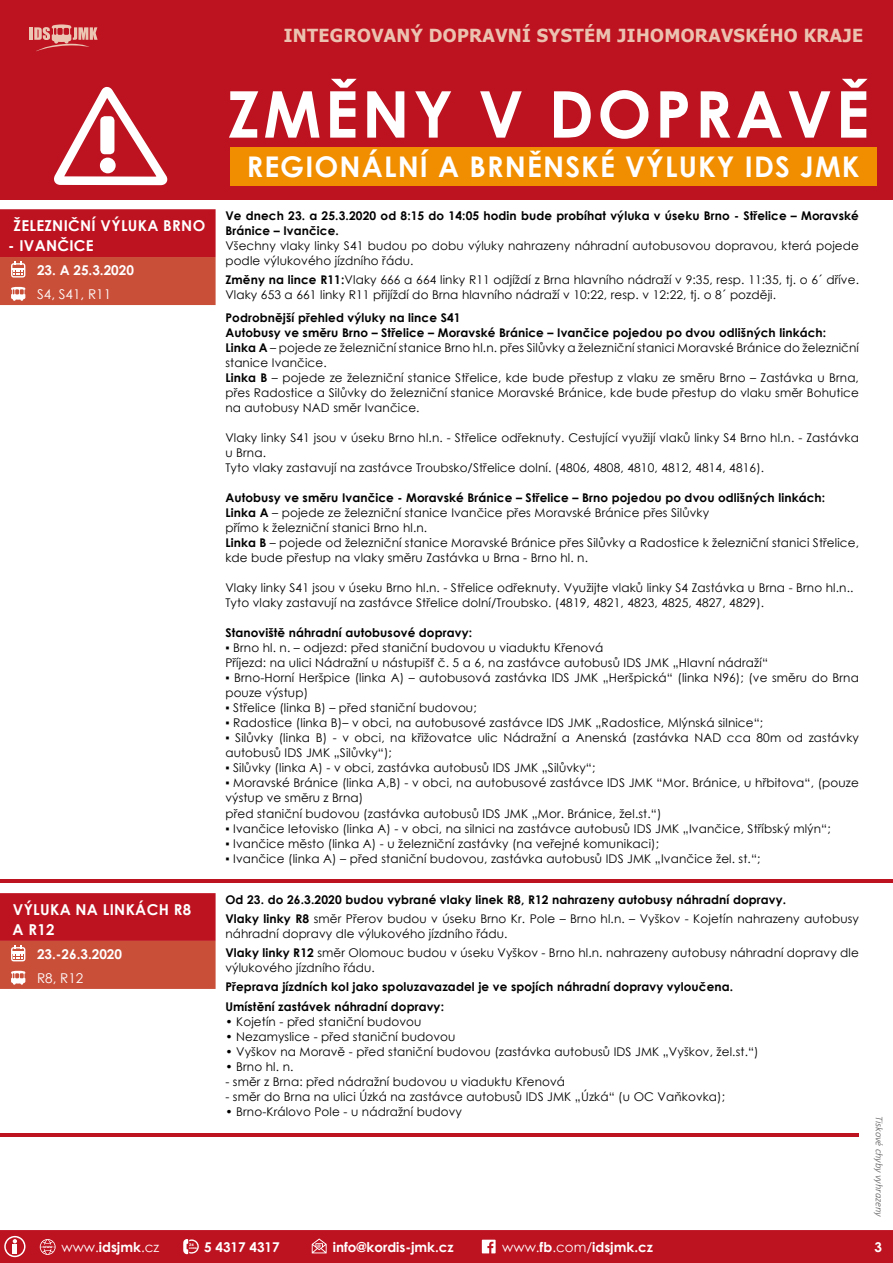
<style>
.page{position:relative;width:893px;height:1263px;background:#fff}
.page>*{position:absolute;margin:0;border:0;box-sizing:border-box;transform-origin:0 0}
.t1{font:700 64.5px "Century Gothic";letter-spacing:.055em;color:#fff}
.t2{font:700 28.5px "Century Gothic";letter-spacing:.04em;color:#fff}
.t3{font:700 18px "Tahoma";letter-spacing:.02em;color:#ebc2b0}
.t4{font:700 15px/19.5px "Century Gothic";letter-spacing:.02em;color:#fff}
.t5{font:700 13.5px "Century Gothic";color:#fff}
.t6{font:13.5px "Century Gothic";color:#fff}
.t7{font:12px/15px "Century Gothic";letter-spacing:.01em;color:#000}
.t8{font:700 12px/19.2px "Century Gothic";letter-spacing:.01em;color:#000}
.t9{font:italic 300 10.5px "Calibri";letter-spacing:-.005em;color:#58585a}
.t10{font:700 4.95px "Century Gothic";color:#fff}
.t11{font:900 3.6px "Neo Sans";color:#fff}
.t12{font:900 3.45px "Neo Sans";color:#fff;scale:1.04 1}
.t13{font:900 2.25px "Neo Sans";color:#fff;scale:1.04 1}
.s1{font-weight:700}
.s2{font-weight:400}
</style>
<div class="page">
<div style="left:0;top:0;width:893px;height:199px;background:#bd1220"></div>
<div style="left:230px;top:147px;width:646px;height:38px;background:#f18e00"></div>
<svg style="left:54px;top:87px;width:113px;height:98px"></svg>
<div style="left:100px;top:158px;width:16px;height:15px;background:#fff;border-radius:50%"></div>
<div style="left:100px;top:116px;width:14px;height:38px;background:#fff;border-radius:4px"></div>
<svg style="left:30px;top:24px;width:68px;height:27px"></svg>
<div style="left:0;top:1230px;width:893px;height:33px;background:#bd1220"></div>
<hr style="left:0;top:880px;width:893px;height:3px;background:#bd1220">
<hr style="left:0;top:1133px;width:859px;height:3px;background:#bd1220">
<svg style="left:0;top:893px;width:216px;height:96px;background:#c33330"></svg>
<svg style="left:0;top:209px;width:216px;height:96px;background:#c3332f"></svg>
<h3 class="t3" style="left:284px;top:23px;width:581px">INTEGROVANÝ DOPRAVNÍ SYSTÉM JIHOMORAVSKÉHO KRAJE</h3>
<p class="t4" style="left:14px;top:215px;width:193px">ŽELEZNIČNÍ VÝLUKA BRNO</p>
<p class="t4" style="left:8px;top:235px;width:87px">- IVANČICE</p>
<p class="t5" style="left:37px;top:260px;width:98px">23. A 25.3.2020</p>
<p class="t6" style="left:37px;top:285px;width:75px">S4, S41, R11</p>
<p class="t4" style="left:12px;top:899px;width:180px">VÝLUKA NA LINKÁCH R8<br>A R12</p>
<p class="t5" style="left:37px;top:943px;width:87px">23.-26.3.2020</p>
<p class="t6" style="left:37px;top:968px;width:48px">R8, R12</p>
<h1 class="t1" style="left:227px;top:65px;width:643px">ZMĚNY V DOPRAVĚ</h1>
<h2 class="t2" style="left:247px;top:145px;width:614px">REGIONÁLNÍ A BRNĚNSKÉ VÝLUKY IDS JMK</h2>
<p class="t8" style="left:225px;top:207px;width:635px;line-height:15px">Ve dnech 23. a 25.3.2020 od 8:15 do 14:05 hodin bude probíhat výluka v úseku Brno - Střelice – Moravské<br>Bránice – Ivančice.</p>
<p class="t7" style="left:225px;top:238px;width:635px">Všechny vlaky linky S41 budou po dobu výluky nahrazeny náhradní autobusovou dopravou, která pojede podle výlukového jízdního řádu.</p>
<p class="t7" style="left:225px;top:272px;width:635px"><span class="s1">Změny na lince R11:</span>Vlaky 666 a 664 linky R11 odjíždí z Brna hlavního nádraží v 9:35, resp. 11:35, tj. o 6´ dříve.<br>Vlaky 653 a 661 linky R11 přijíždí do Brna hlavního nádraží v 10:22, resp. v 12:22, tj. o 8´ později.</p>
<p class="t7" style="left:225px;top:310px;width:635px"><span class="s1">Podrobnější přehled výluky na lince S41<br>Autobusy ve směru Brno – Střelice – Moravské Bránice – Ivančice pojedou po dvou odlišných linkách:<br>Linka A</span> – pojede ze železniční stanice Brno hl.n. přes Silůvky a železniční stanici Moravské Bránice do železniční stanice Ivančice.<br><span class="s1">Linka B</span> – pojede ze železniční stanice Střelice, kde bude přestup z vlaku ze směru Brno – Zastávka u Brna, přes Radostice a Silůvky do železniční stanice Moravské Bránice, kde bude přestup do vlaku směr Bohutice na autobusy NAD směr Ivančice.</p>
<p class="t7" style="left:225px;top:430px;width:635px">Vlaky linky S41 jsou v úseku Brno hl.n. - Střelice odřeknuty. Cestující využijí vlaků linky S4 Brno hl.n. - Zastávka u Brna.<br>Tyto vlaky zastavují na zastávce Troubsko/Střelice dolní. (4806, 4808, 4810, 4812, 4814, 4816).</p>
<p class="t7" style="left:225px;top:490px;width:635px"><span class="s1">Autobusy ve směru Ivančice - Moravské Bránice – Střelice – Brno pojedou po dvou odlišných linkách:<br>Linka A</span> – pojede ze železniční stanice Ivančice přes Moravské Bránice přes Silůvky<br>přímo k železniční stanici Brno hl.n.<br><span class="s1">Linka B</span> – pojede od železniční stanice Moravské Bránice přes Silůvky a Radostice k železniční stanici Střelice, kde bude přestup na vlaky směru Zastávka u Brna - Brno hl. n.</p>
<p class="t7" style="left:225px;top:580px;width:630px">Vlaky linky S41 jsou v úseku Brno hl.n. - Střelice odřeknuty. Využijte vlaků linky S4 Zastávka u Brna - Brno hl.n..<br>Tyto vlaky zastavují na zastávce Střelice dolní/Troubsko. (4819, 4821, 4823, 4825, 4827, 4829).</p>
<p class="t8" style="left:225px;top:623px;width:248px">Stanoviště náhradní autobusové dopravy:</p>
<p class="t7" style="left:225px;top:640px;width:544px">▪ Brno hl. n. – odjezd: před staniční budovou u viaduktu Křenová<br>Příjezd: na ulici Nádražní u nástupišť č. 5 a 6, na zastávce autobusů IDS JMK „Hlavní nádraží“</p>
<p class="t7" style="left:225px;top:670px;width:635px">▪ Brno-Horní Heršpice (linka A) – autobusová zastávka IDS JMK „Heršpická“ (linka N96); (ve směru do Brna pouze výstup)</p>
<p class="t7" style="left:225px;top:700px;width:253px">▪ Střelice (linka B) – před staniční budovou;</p>
<p class="t7" style="left:225px;top:715px;width:539px">▪ Radostice (linka B)– v obci, na autobusové zastávce IDS JMK „Radostice, Mlýnská silnice“;</p>
<p class="t7" style="left:225px;top:730px;width:635px">▪ Silůvky (linka B) - v obci, na křižovatce ulic Nádražní a Anenská (zastávka NAD cca 80m od zastávky autobusů IDS JMK „Silůvky“);</p>
<p class="t7" style="left:225px;top:760px;width:372px">▪ Silůvky (linka A) - v obci, zastávka autobusů IDS JMK „Silůvky“;</p>
<p class="t7" style="left:225px;top:775px;width:635px">▪ Moravské Bránice (linka A,B) - v obci, na autobusové zastávce IDS JMK “Mor. Bránice, u hřbitova“, (pouze výstup ve směru z Brna)<br>před staniční budovou (zastávka autobusů IDS JMK „Mor. Bránice, žel.st.“)</p>
<p class="t7" style="left:225px;top:820px;width:607px">▪ Ivančice letovisko (linka A) - v obci, na silnici na zastávce autobusů IDS JMK „Ivančice, Stříbský mlýn“;</p>
<p class="t7" style="left:225px;top:835px;width:435px">▪ Ivančice město (linka A) - u železniční zastávky (na veřejné komunikaci);</p>
<p class="t7" style="left:225px;top:850px;width:537px">▪ Ivančice (linka A) – před staniční budovou, zastávka autobusů IDS JMK „Ivančice žel. st.“;</p>
<p class="t8" style="left:225px;top:889px;width:635px">Od 23. do 26.3.2020 budou vybrané vlaky linek R8, R12 nahrazeny autobusy náhradní dopravy.<br>Vlaky linky R8 <span class="s2">směr Přerov budou v úseku Brno Kr. Pole – Brno hl.n. – Vyškov - Kojetín nahrazeny autobusy</span></p>
<p class="t7" style="left:225px;top:924px;width:635px;line-height:19.2px">náhradní dopravy dle výlukového jízdního řádu.<br><span class="s1">Vlaky linky R12</span> směr Olomouc budou v úseku Vyškov - Brno hl.n. nahrazeny autobusy náhradní dopravy dle</p>
<p class="t7" style="left:225px;top:960px;width:151px">výlukového jízdního řádu.</p>
<p class="t8" style="left:225px;top:977px;width:509px">Přeprava jízdních kol jako spoluzavazadel je ve spojích náhradní dopravy vyloučena.<br>Umístění zastávek náhradní dopravy:</p>
<p class="t7" style="left:225px;top:1013px;width:197px">• Kojetín - před staniční budovou</p>
<p class="t7" style="left:225px;top:1028px;width:232px">• Nezamyslice - před staniční budovou</p>
<p class="t7" style="left:225px;top:1043px;width:535px">• Vyškov na Moravě - před staniční budovou (zastávka autobusů IDS JMK „Vyškov, žel.st.“)</p>
<p class="t7" style="left:225px;top:1058px;width:70px">• Brno hl. n.</p>
<p class="t7" style="left:225px;top:1073px;width:341px">- směr z Brna: před nádražní budovou u viaduktu Křenová</p>
<p class="t7" style="left:225px;top:1088px;width:501px">- směr do Brna na ulici Úzká na zastávce autobusů IDS JMK „Úzká“ (u OC Vaňkovka);</p>
<p class="t7" style="left:225px;top:1103px;width:238px">• Brno-Královo Pole - u nádražní budovy</p>
<p class="t9" style="left:886px;top:1116px;width:102px;rotate:90deg">Tiskové chyby vyhrazeny</p>
<p class="t13" style="left:189px;top:1247px;width:9px">HODIN</p>
<p class="t5" style="left:204px;top:1236px;width:77px">5 4317 4317</p>
<p class="t10" style="left:317px;top:1242px;width:5px">@</p>
<p class="t5" style="left:333px;top:1236px;width:122px">info@kordis-jmk.cz</p>
<p class="t5" style="left:502px;top:1236px;width:152px"><span class="s2">www.</span>fb<span class="s2">.com/</span>idsjmk.cz</p>
<p class="t5" style="left:874px;top:1236px;width:9px">3</p>
<p class="t11" style="left:43px;top:1245px;width:11px">www</p>
<p class="t6" style="left:62px;top:1237px;width:99px">www.<span class="s1">idsjmk</span>.cz</p>
<p class="t12" style="left:189px;top:1243px;width:6px">24</p>
</div>
